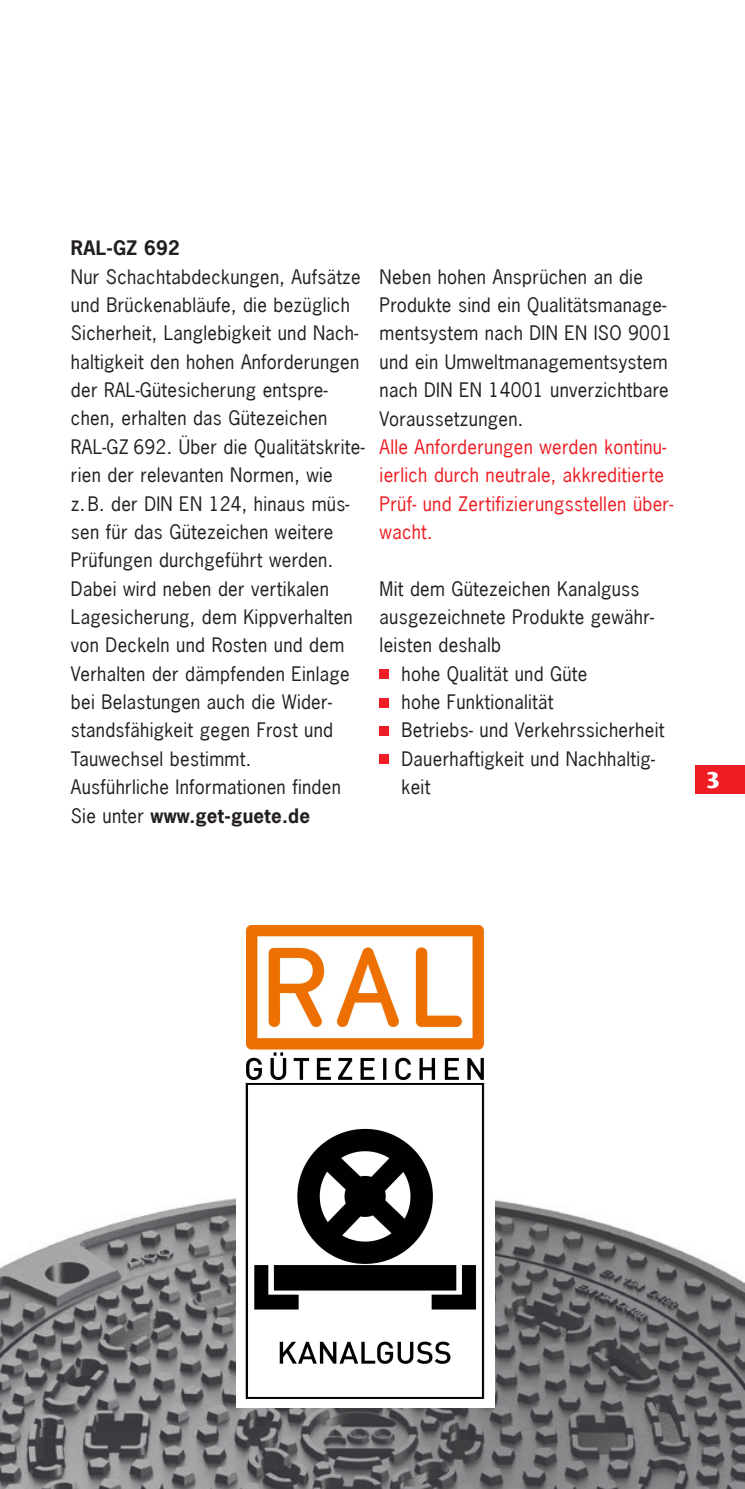
<style>
.page{position:relative;width:745px;height:1489px;background:#fff}
.page>*{position:absolute;margin:0;border:0;box-sizing:border-box;transform-origin:0 0}
.t1{font:119px/148.8px "Impact";letter-spacing:.03em;color:#231f20}
.t2{font:700 22.5px "Stone Sans";color:#fff}
.t3{font:18.75px/28.2px "News Gothic";letter-spacing:.015em;color:#231f20}
.t4{font:18.75px/28.2px "News Gothic";letter-spacing:.015em;color:#ee1d23}
.t5{font:700 18.75px "News Gothic";letter-spacing:.015em;color:#231f20}
.s1{font-weight:700}
</style>
<div class="page">
<img style="left:1px;top:1198px;width:743px;height:290px">
<div style="left:236px;top:911px;width:258px;height:496px;background:#fff"></div>
<div style="left:379px;top:669px;width:9px;height:9px;background:#ee1d23"></div>
<div style="left:379px;top:698px;width:9px;height:9px;background:#ee1d23"></div>
<div style="left:379px;top:726px;width:9px;height:9px;background:#ee1d23"></div>
<div style="left:379px;top:754px;width:9px;height:9px;background:#ee1d23"></div>
<img style="left:0;top:992px;width:1px;height:496px">
<div style="left:694px;top:765px;width:50px;height:29px;background:#ee1d23"></div>
<img style="left:246px;top:925px;width:237px;height:472px">
<p class="t5" style="left:71px;top:236px;width:110px">RAL-GZ 692</p>
<p class="t3" style="left:71px;top:262px;width:295px">Nur Schachtabdeckungen, Aufsätze und Brückenabläufe, die bezüglich<br>Sicherheit, Langlebigkeit und Nach&shy;haltigkeit den hohen Anforderungen der RAL-Gütesicherung entspre&shy;chen, erhalten das Gütezeichen<br>RAL-GZ 692. Über die Qualitätskrite&shy;rien der relevanten Normen, wie z.B. der DIN EN 124, hinaus müs&shy;sen für das Gütezeichen weitere<br>Prüfungen durchgeführt werden.<br>Dabei wird neben der vertikalen<br>Lagesicherung, dem Kippverhalten von Deckeln und Rosten und dem<br>Verhalten der dämpfenden Einlage bei Belastungen auch die Wider&shy;standsfähigkeit gegen Frost und<br>Tauwechsel bestimmt.<br>Ausführliche Informationen finden<br>Sie unter <span class="s1">www.get-guete.de</span></p>
<p class="t3" style="left:379px;top:262px;width:294px">Neben hohen Ansprüchen an die<br>Produkte sind ein Qualitätsmanage&shy;mentsystem nach DIN EN ISO 9001 und ein Umweltmanagementsystem nach DIN EN 14001 unverzichtbare<br>Voraussetzungen.</p>
<p class="t4" style="left:379px;top:432px;width:295px">Alle Anforderungen werden kontinu&shy;ierlich durch neutrale, akkreditierte<br>Prüf- und Zertifizierungsstellen über&shy;wacht.</p>
<h1 class="t1" style="left:245px;top:410px;width:516px">Neu: Das mehr Qua im Kanalg</h1>
<p class="t3" style="left:379px;top:574px;width:261px">Mit dem Gütezeichen Kanalguss</p>
<p class="t3" style="left:379px;top:602px;width:276px">ausgezeichnete Produkte gewähr-</p>
<p class="t3" style="left:379px;top:631px;width:123px">leisten deshalb</p>
<p class="t3" style="left:401px;top:659px;width:187px">hohe Qualität und Güte</p>
<p class="t3" style="left:401px;top:687px;width:153px">hohe Funktionalität</p>
<p class="t3" style="left:401px;top:716px;width:264px">Betriebs- und Verkehrssicherheit</p>
<p class="t3" style="left:401px;top:744px;width:255px">Dauerhaftigkeit und Nachhaltig-</p>
<p class="t3" style="left:401px;top:772px;width:30px">keit</p>
<p class="t2" style="left:705px;top:767px;width:16px">3</p>
</div>
